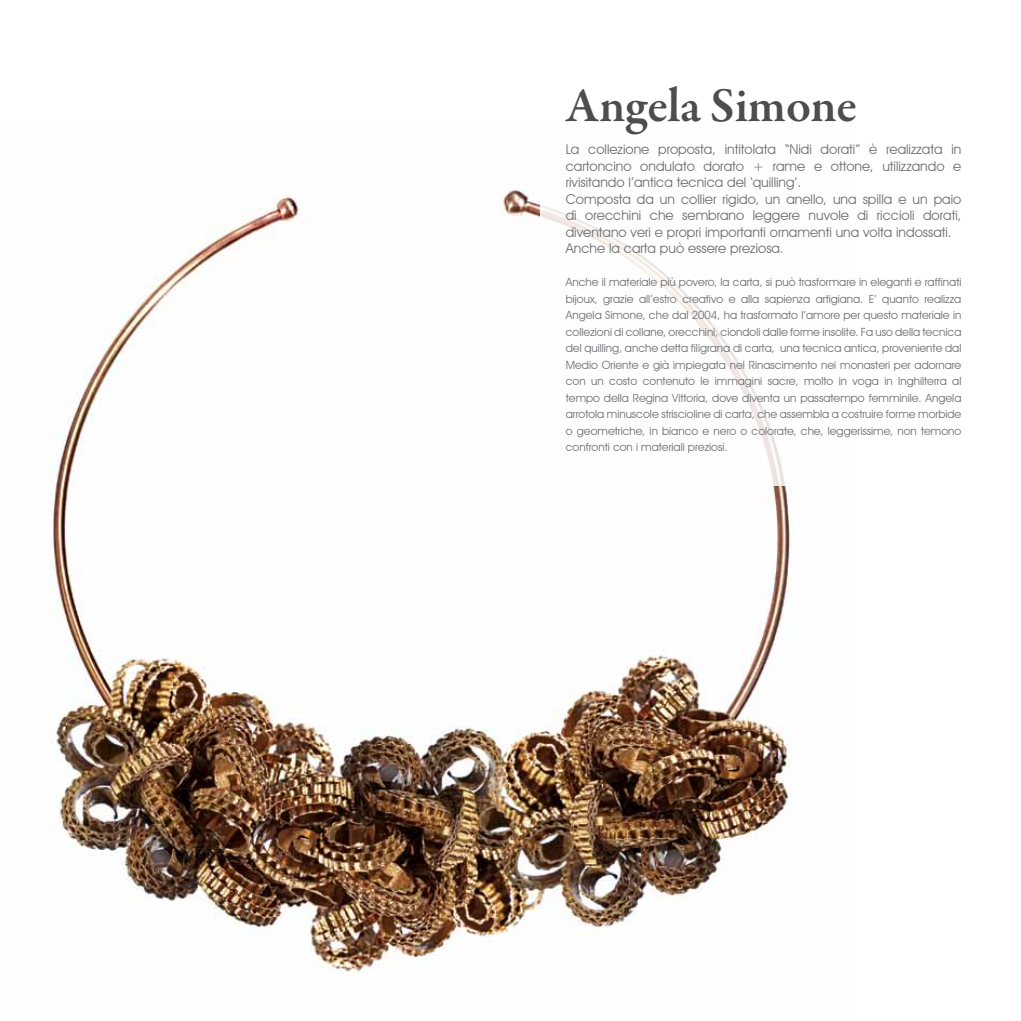
<style>
.page{position:relative;width:1021px;height:1021px;background:#fff}
.page>*{position:absolute;margin:0;border:0;box-sizing:border-box;transform-origin:0 0}
.t1{font:600 49.5px "Garamond Premr Pro";letter-spacing:-.005em;color:#4d4d4f}
.t2{font:13.5px/16.5px "Avant Garde IT Cby BT";color:#6d6e71}
.t3{font:11.25px/16.5px "Avant Garde IT Cby BT";color:#6d6e71;text-align:justify}
</style>
<div class="page">
<img style="left:50px;top:190px;width:743px;height:783px">
<div style="left:540px;top:64px;width:438px;height:422px;background:#fff"></div>
<h1 class="t1" style="left:566px;top:76px;width:293px">Angela Simone</h1>
<p class="t2" style="left:566px;top:141px;width:397px">La collezione proposta, intitolata “Nidi dorati” è realizzata in cartoncino ondulato dorato + rame e ottone, utilizzando e rivisitando l’antica tecnica del ‘quilling’.<br>Composta da un collier rigido, un anello, una spilla e un paio di orecchini che sembrano leggere nuvole di riccioli dorati, diventano veri e propri importanti ornamenti una volta indossati.<br>Anche la carta può essere preziosa.</p>
<p class="t3" style="left:566px;top:274px;width:397px">Anche il materiale più povero, la carta, si può trasformare in eleganti e raffinati bijoux, grazie all’estro creativo e alla sapienza artigiana. E’ quanto realizza Angela Simone, che dal 2004, ha trasformato l’amore per questo materiale in collezioni di collane, orecchini, ciondoli dalle forme insolite. Fa uso della tecnica del quilling, anche detta filigrana di carta, una tecnica antica, proveniente dal Medio Oriente e già impiegata nel Rinascimento nei monasteri per adornare con un costo contenuto le immagini sacre, molto in voga in Inghilterra al tempo della Regina Vittoria, dove diventa un passatempo femminile. Angela arrotola minuscole striscioline di carta, che assembla a costruire forme morbide o geometriche, in bianco e nero o colorate, che, leggerissime, non temono confronti con i materiali preziosi.</p>
</div>
